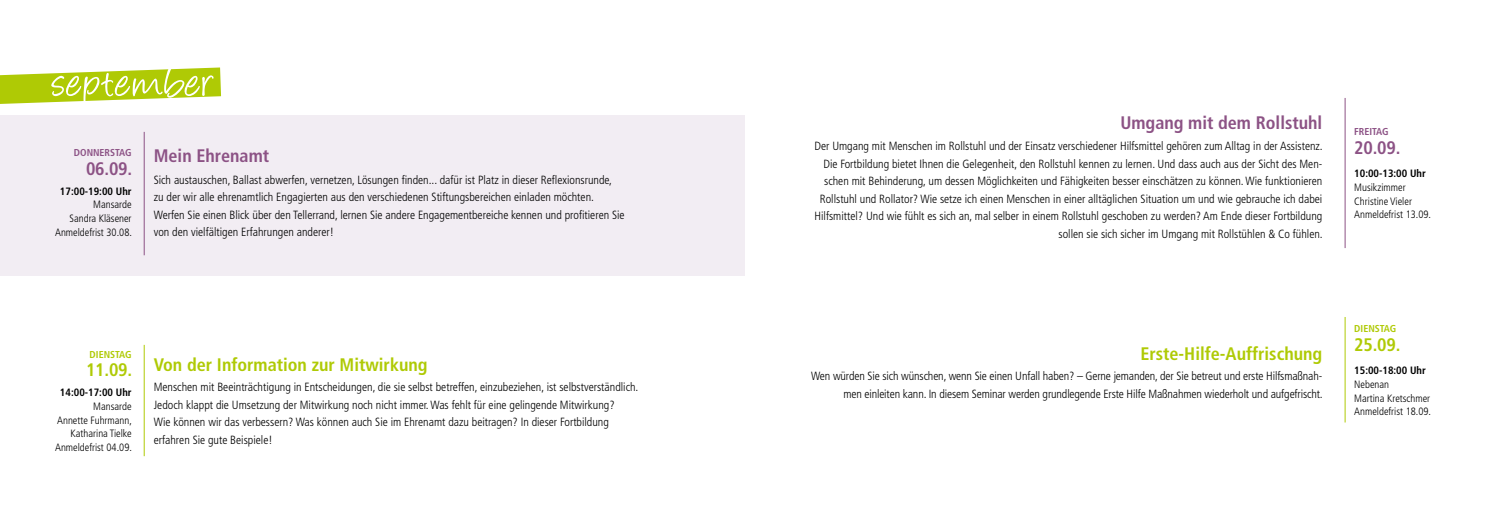
<style>
.page{position:relative;width:1489px;height:525px;background:#fff}
.page>*{position:absolute;margin:0;border:0;box-sizing:border-box;transform-origin:0 0}
.t1{font:50px "Angelina";letter-spacing:.035em;color:#fff}
.t2{font:700 condensed 18.12px "Frutiger";color:#afca05}
.t3{font:700 condensed 18.12px "Frutiger";color:#8c5285}
.t4{font:300 condensed 11.88px/17.5px "Frutiger";color:#000}
.t5{font:300 condensed 10.62px/13.8px "Frutiger";color:#000;text-align:right}
.t6{font:700 condensed 10.62px "Frutiger";color:#000}
.t7{font:700 condensed 10px "Frutiger";color:#8c5285}
.t8{font:700 condensed 10px "Frutiger";color:#afca05}
</style>
<div class="page">
<div style="left:0;top:115px;width:744px;height:161px;background:#f2edf3"></div>
<svg style="left:0;top:67px;width:221px;height:37px"></svg>
<hr style="left:144px;top:344px;width:1px;height:112px;background:#afca05">
<hr style="left:144px;top:132px;width:1px;height:123px;background:#8c5285">
<hr style="left:1344px;top:317px;width:1px;height:105px;background:#afca05">
<hr style="left:1344px;top:98px;width:1px;height:150px;background:#8c5285">
<h1 class="t1" style="left:52px;top:61px;width:164px">september</h1>
<p class="t7" style="left:74px;top:146px;width:59px">DONNERSTAG</p>
<h2 class="t3" style="left:86px;top:158px;width:48px">06.09.</h2>
<p class="t6" style="left:60px;top:184px;width:73px">17:00-19:00 Uhr</p>
<p class="t5" style="left:55px;top:198px;width:78px">Mansarde<br>Sandra Kläsener<br>Anmeldefrist 30.08.</p>
<h2 class="t3" style="left:154px;top:145px;width:117px">Mein Ehrenamt</h2>
<p class="t4" style="left:154px;top:171px;width:472px">Sich austauschen, Ballast abwerfen, vernetzen, Lösungen finden... dafür ist Platz in dieser Reflexionsrunde, zu der wir alle ehrenamtlich Engagierten aus den verschiedenen Stiftungsbereichen einladen möchten.<br>Werfen Sie einen Blick über den Tellerrand, lernen Sie andere Engagementbereiche kennen und profitieren Sie von den vielfältigen Erfahrungen anderer!</p>
<p class="t8" style="left:90px;top:348px;width:43px">DIENSTAG</p>
<h2 class="t2" style="left:86px;top:359px;width:48px">11.09.</h2>
<p class="t6" style="left:60px;top:386px;width:73px">14:00-17:00 Uhr</p>
<p class="t5" style="left:55px;top:399px;width:78px">Mansarde<br>Annette Fuhrmann,<br>Katharina Tielke<br>Anmeldefrist 04.09.</p>
<h2 class="t2" style="left:154px;top:353px;width:275px">Von der Information zur Mitwirkung</h2>
<p class="t4" style="left:154px;top:378px;width:486px">Menschen mit Beeinträchtigung in Entscheidungen, die sie selbst betreffen, einzubeziehen, ist selbstverständlich.<br>Jedoch klappt die Umsetzung der Mitwirkung noch nicht immer. Was fehlt für eine gelingende Mitwirkung?<br>Wie können wir das verbessern? Was können auch Sie im Ehrenamt dazu beitragen? In dieser Fortbildung erfahren Sie gute Beispiele!</p>
<h2 class="t3" style="left:1120px;top:112px;width:203px">Umgang mit dem Rollstuhl</h2>
<p class="t4" style="left:814px;top:137px;width:510px;text-align:right">Der Umgang mit Menschen im Rollstuhl und der Einsatz verschiedener Hilfsmittel gehören zum Alltag in der Assistenz.<br>Die Fortbildung bietet Ihnen die Gelegenheit, den Rollstuhl kennen zu lernen. Und dass auch aus der Sicht des Men&shy;schen mit Behinderung, um dessen Möglichkeiten und Fähigkeiten besser einschätzen zu können. Wie funktionieren Rollstuhl und Rollator? Wie setze ich einen Menschen in einer alltäglichen Situation um und wie gebrauche ich dabei Hilfsmittel? Und wie fühlt es sich an, mal selber in einem Rollstuhl geschoben zu werden? Am Ende dieser Fortbildung sollen sie sich sicher im Umgang mit Rollstühlen &amp; Co fühlen.</p>
<p class="t7" style="left:1354px;top:125px;width:36px">FREITAG</p>
<h2 class="t3" style="left:1354px;top:136px;width:48px">20.09.</h2>
<p class="t6" style="left:1354px;top:167px;width:73px">10:00-13:00 Uhr</p>
<p class="t5" style="left:1354px;top:180px;width:78px;text-align:left">Musikzimmer<br>Christine Vieler<br>Anmeldefrist 13.09.</p>
<h2 class="t2" style="left:1140px;top:342px;width:183px">Erste-Hilfe-Auffrischung</h2>
<p class="t4" style="left:811px;top:367px;width:513px;text-align:right">Wen würden Sie sich wünschen, wenn Sie einen Unfall haben? – Gerne jemanden, der Sie betreut und erste Hilfsmaßnah&shy;men einleiten kann. In diesem Seminar werden grundlegende Erste Hilfe Maßnahmen wiederholt und aufgefrischt.</p>
<p class="t8" style="left:1354px;top:322px;width:43px">DIENSTAG</p>
<h2 class="t2" style="left:1354px;top:333px;width:48px">25.09.</h2>
<p class="t6" style="left:1354px;top:364px;width:73px">15:00-18:00 Uhr</p>
<p class="t5" style="left:1354px;top:377px;width:78px;text-align:left">Nebenan<br>Martina Kretschmer<br>Anmeldefrist 18.09.</p>
</div>
